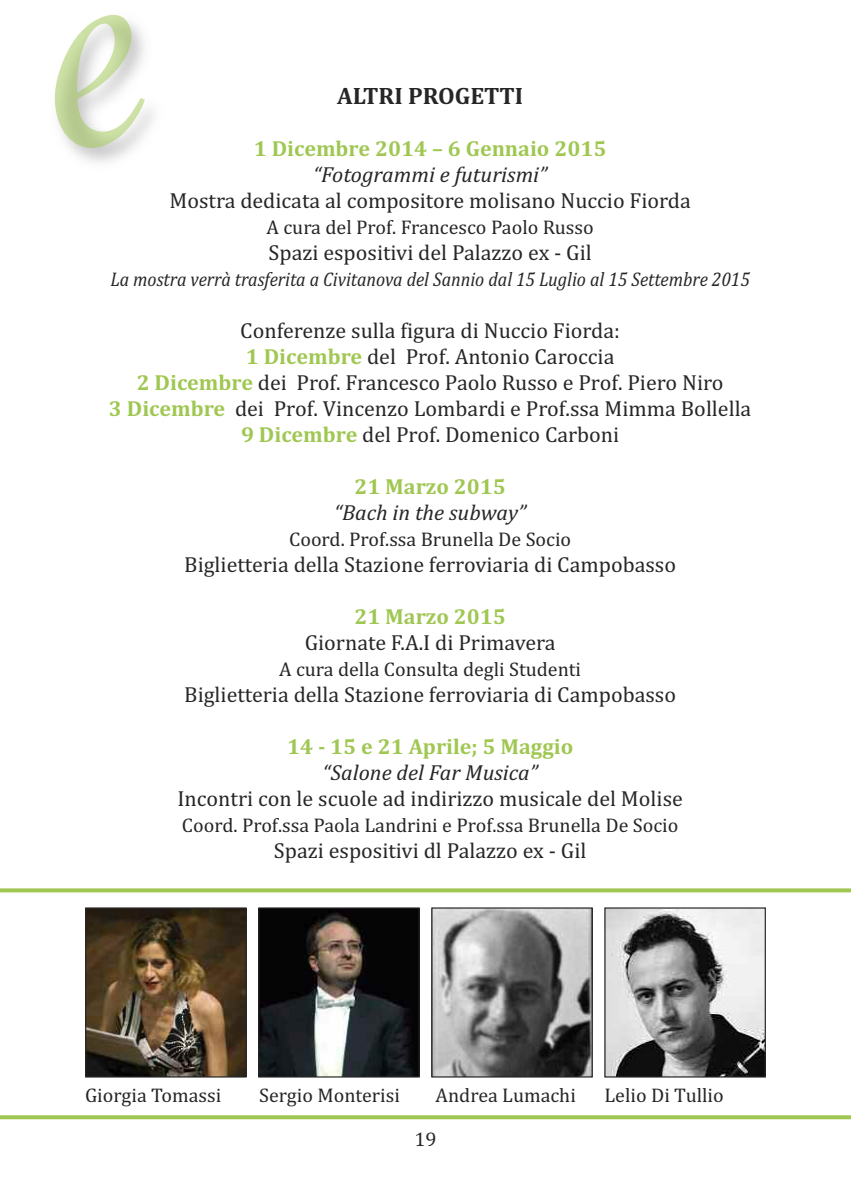
<style>
.page{position:relative;width:851px;height:1191px;background:#fff}
.page>*{position:absolute;margin:0;border:0;box-sizing:border-box;transform-origin:0 0}
.t1{font:700 24px "Cambria";color:#272627}
.t2{font:22px/26px "Cambria";color:#272627;text-align:center}
.t3{font:700 22px "Cambria";color:#9fc751}
.t4{font:italic 22px "Cambria";color:#272627}
.t5{font:20px "Cambria";color:#272627}
.t6{font:italic 20px "Cambria";color:#272627;scale:.9 1}
.s1{font-weight:700;color:#9fc751}
</style>
<div class="page">
<img style="left:87px;top:909px;width:157px;height:166px">
<div style="left:85px;top:907px;width:161px;height:170px;border:1px solid #272627"></div>
<img style="left:260px;top:909px;width:157px;height:166px">
<div style="left:258px;top:907px;width:161px;height:170px;border:1px solid #272627"></div>
<img style="left:433px;top:909px;width:157px;height:166px">
<div style="left:431px;top:907px;width:161px;height:170px;border:1px solid #272627"></div>
<img style="left:606px;top:909px;width:157px;height:166px">
<div style="left:604px;top:907px;width:161px;height:170px;border:1px solid #272627"></div>
<svg style="left:0;top:888px;width:850px;height:4px;background:#a8cc62"></svg>
<svg style="left:0;top:1115px;width:850px;height:4px;background:#a5ca5c"></svg>
<img style="left:54px;top:14px;width:91px;height:135px">
<p class="t1" style="left:337px;top:81px;width:188px">ALTRI PROGETTI</p>
<p class="t3" style="left:254px;top:135px;width:354px">1 Dicembre 2014 – 6 Gennaio 2015</p>
<p class="t4" style="left:313px;top:161px;width:236px">“Fotogrammi e futurismi”</p>
<p class="t2" style="left:169px;top:187px;width:523px">Mostra dedicata al compositore molisano Nuccio Fiorda</p>
<p class="t5" style="left:266px;top:215px;width:328px">A cura del Prof. Francesco Paolo Russo</p>
<p class="t2" style="left:268px;top:239px;width:325px">Spazi espositivi del Palazzo ex - Gil</p>
<p class="t6" style="left:110px;top:267px;width:712px">La mostra verrà trasferita a Civitanova del Sannio dal 15 Luglio al 15 Settembre 2015</p>
<p class="t2" style="left:109px;top:317px;width:643px">Conferenze sulla figura di Nuccio Fiorda:<br><span class="s1">1 Dicembre</span> del Prof. Antonio Caroccia<br><span class="s1">2 Dicembre</span> dei Prof. Francesco Paolo Russo e Prof. Piero Niro<br><span class="s1">3 Dicembre</span> dei Prof. Vincenzo Lombardi e Prof.ssa Mimma Bollella <span class="s1">9 Dicembre</span> del Prof. Domenico Carboni</p>
<p class="t3" style="left:354px;top:473px;width:153px">21 Marzo 2015</p>
<p class="t4" style="left:334px;top:499px;width:194px">“Bach in the subway”</p>
<p class="t5" style="left:289px;top:527px;width:283px">Coord. Prof.ssa Brunella De Socio</p>
<p class="t2" style="left:184px;top:551px;width:493px">Biglietteria della Stazione ferroviaria di Campobasso</p>
<p class="t3" style="left:354px;top:603px;width:153px">21 Marzo 2015</p>
<p class="t2" style="left:305px;top:629px;width:252px">Giornate F.A.I di Primavera</p>
<p class="t5" style="left:279px;top:657px;width:303px">A cura della Consulta degli Studenti</p>
<p class="t2" style="left:184px;top:681px;width:493px">Biglietteria della Stazione ferroviaria di Campobasso</p>
<p class="t3" style="left:287px;top:733px;width:287px">14 - 15 e 21 Aprile; 5 Maggio</p>
<p class="t4" style="left:322px;top:759px;width:217px">“Salone del Far Musica”</p>
<p class="t2" style="left:177px;top:785px;width:507px">Incontri con le scuole ad indirizzo musicale del Molise</p>
<p class="t5" style="left:182px;top:813px;width:498px">Coord. Prof.ssa Paola Landrini e Prof.ssa Brunella De Socio</p>
<p class="t2" style="left:274px;top:837px;width:314px">Spazi espositivi dl Palazzo ex - Gil</p>
<p class="t5" style="left:85px;top:1083px;width:138px">Giorgia Tomassi</p>
<p class="t5" style="left:259px;top:1083px;width:142px">Sergio Monterisi</p>
<p class="t5" style="left:435px;top:1083px;width:142px">Andrea Lumachi</p>
<p class="t5" style="left:604px;top:1083px;width:121px">Lelio Di Tullio</p>
<p class="t5" style="left:414px;top:1126px;width:24px">19</p>
</div>
